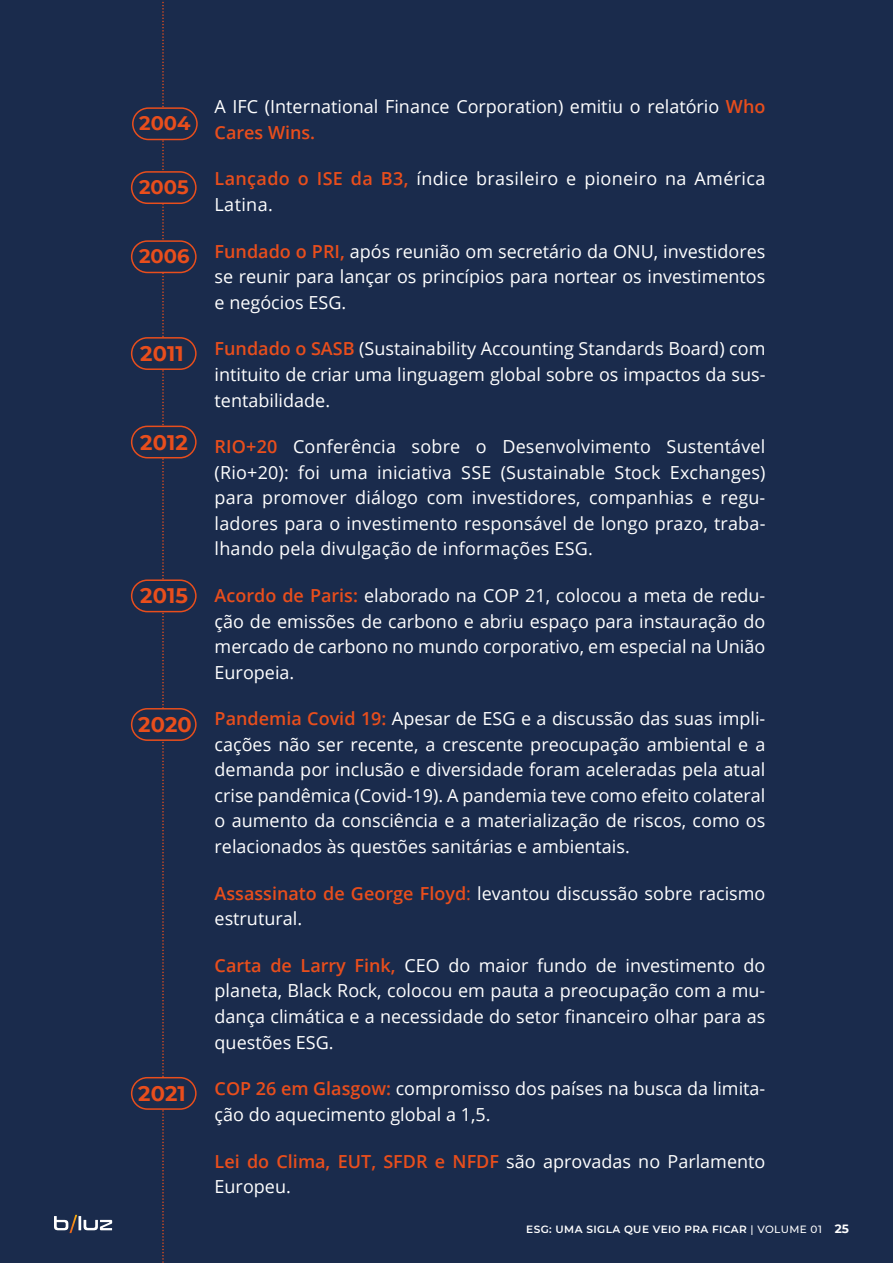
<style>
.page{position:relative;width:893px;height:1263px;background:#1a2b4c}
.page>*{position:absolute;margin:0;border:0;box-sizing:border-box;transform-origin:0 0}
.t1{font:700 21px "Montserrat";letter-spacing:.01em;color:#e94e1c}
.t2{font:700 19.5px "Montserrat";color:#e94e1c}
.t3{font:18px/25.5px "Open Sans";color:#fff;text-align:justify}
.t4{font:18px/25.5px "Open Sans";letter-spacing:.02em;color:#fff}
.t5{font:600 10.5px "Montserrat";letter-spacing:.04em;color:#fff}
.s1{font-weight:600;color:#e94e1c}
.s2{color:#e94e1c}
.s3{font-weight:500}
.s4{font-weight:700;font-size:12px}
</style>
<div class="page">
<svg style="left:54px;top:1215px;width:58px;height:18px"></svg>
<svg style="left:162px;top:1px;width:2px;height:1262px"></svg>
<div style="left:133px;top:108px;width:64px;height:31px;background:#1b2c4c;border-radius:16px"></div>
<div style="left:132px;top:107px;width:66px;height:33px;border:2px solid #e94e1c;border-radius:16px"></div>
<div style="left:132px;top:172px;width:64px;height:31px;background:#1b2c4c;border-radius:16px"></div>
<div style="left:131px;top:171px;width:66px;height:33px;border:2px solid #e94e1c;border-radius:16px"></div>
<div style="left:132px;top:241px;width:64px;height:31px;background:#1b2c4c;border-radius:16px"></div>
<div style="left:131px;top:240px;width:66px;height:33px;border:2px solid #e94e1c;border-radius:16px"></div>
<div style="left:132px;top:338px;width:64px;height:31px;background:#1b2c4c;border-radius:16px"></div>
<div style="left:131px;top:337px;width:66px;height:33px;border:2px solid #e94e1c;border-radius:16px"></div>
<div style="left:132px;top:426px;width:64px;height:32px;background:#1b2c4c;border-radius:16px"></div>
<div style="left:131px;top:426px;width:66px;height:32px;border:2px solid #e94e1c;border-radius:16px"></div>
<div style="left:132px;top:580px;width:64px;height:32px;background:#1b2c4c;border-radius:16px"></div>
<div style="left:131px;top:579px;width:66px;height:33px;border:2px solid #e94e1c;border-radius:16px"></div>
<div style="left:132px;top:709px;width:64px;height:31px;background:#1b2c4c;border-radius:16px"></div>
<div style="left:131px;top:708px;width:66px;height:33px;border:2px solid #e94e1c;border-radius:16px"></div>
<div style="left:132px;top:1078px;width:64px;height:31px;background:#1b2c4c;border-radius:16px"></div>
<div style="left:131px;top:1077px;width:66px;height:33px;border:2px solid #e94e1c;border-radius:16px"></div>
<p class="t2" style="left:139px;top:109px;width:53px">2004</p>
<p class="t2" style="left:139px;top:173px;width:51px">2005</p>
<p class="t2" style="left:139px;top:242px;width:52px">2006</p>
<p class="t1" style="left:140px;top:338px;width:45px">2011</p>
<p class="t1" style="left:140px;top:427px;width:49px">2012</p>
<p class="t1" style="left:140px;top:581px;width:49px">2015</p>
<p class="t1" style="left:138px;top:709px;width:55px">2020</p>
<p class="t1" style="left:138px;top:1078px;width:49px">2021</p>
<p class="t3" style="left:215px;top:93px;width:552px">A IFC (International Finance Corporation) emitiu o relatório <span class="s1">Who<br>Cares Wins.</span></p>
<p class="t4" style="left:215px;top:166px;width:552px"><span class="s1">Lançado o ISE da B3,</span> índice brasileiro e pioneiro na América<br>Latina.</p>
<p class="t3" style="left:215px;top:238px;width:552px"><span class="s1">Fundado o PRI,</span> após reunião om secretário da ONU, investidores se reunir para lançar os princípios para nortear os investimentos e negócios ESG.</p>
<p class="t3" style="left:215px;top:336px;width:552px"><span class="s1">Fundado o SASB</span> (Sustainability Accounting Standards Board) com intituito de criar uma linguagem global sobre os impactos da sus&shy;tentabilidade.</p>
<p class="t3" style="left:215px;top:433px;width:552px"><span class="s1">RIO+20</span> Conferência sobre o Desenvolvimento Sustentável (Rio+20): foi uma iniciativa SSE (Sustainable Stock Exchanges) para promover diálogo com investidores, companhias e regu&shy;ladores para o investimento responsável de longo prazo, traba&shy;lhando pela divulgação de informações ESG.</p>
<p class="t3" style="left:215px;top:582px;width:552px"><span class="s1">Acordo de Paris:</span> elaborado na COP 21, colocou a meta de redu&shy;ção de emissões de carbono e abriu espaço para instauração do mercado de carbono no mundo corporativo, em especial na União Europeia.</p>
<p class="t3" style="left:215px;top:706px;width:552px"><span class="s1">Pandemia Covid 19:</span> Apesar de ESG e a discussão das suas impli&shy;cações não ser recente, a crescente preocupação ambiental e a demanda por inclusão e diversidade foram aceleradas pela atual crise pandêmica (Covid-19). A pandemia teve como efeito colateral o aumento da consciência e a materialização de riscos, como os relacionados às questões sanitárias e ambientais.</p>
<p class="t3" style="left:215px;top:880px;width:552px"><span class="s1">Assassinato de George Floyd</span><span class="s2">:</span> levantou discussão sobre racismo estrutural.</p>
<p class="t3" style="left:215px;top:952px;width:552px"><span class="s1">Carta de Larry Fink,</span> CEO do maior fundo de investimento do planeta, Black Rock, colocou em pauta a preocupação com a mu&shy;dança climática e a necessidade do setor financeiro olhar para as questões ESG.</p>
<p class="t3" style="left:215px;top:1075px;width:552px"><span class="s1">COP 26 em Glasgow:</span> compromisso dos países na busca da limita&shy;ção do aquecimento global a 1,5.</p>
<p class="t3" style="left:215px;top:1148px;width:552px"><span class="s1">Lei do Clima, EUT, SFDR e NFDF</span> são aprovadas no Parlamento<br>Europeu.</p>
<p class="t5" style="left:526px;top:1222px;width:324px">ESG: UMA SIGLA QUE VEIO PRA FICAR <span class="s3">| VOLUME 01</span> <span class="s4">25</span></p>
</div>
